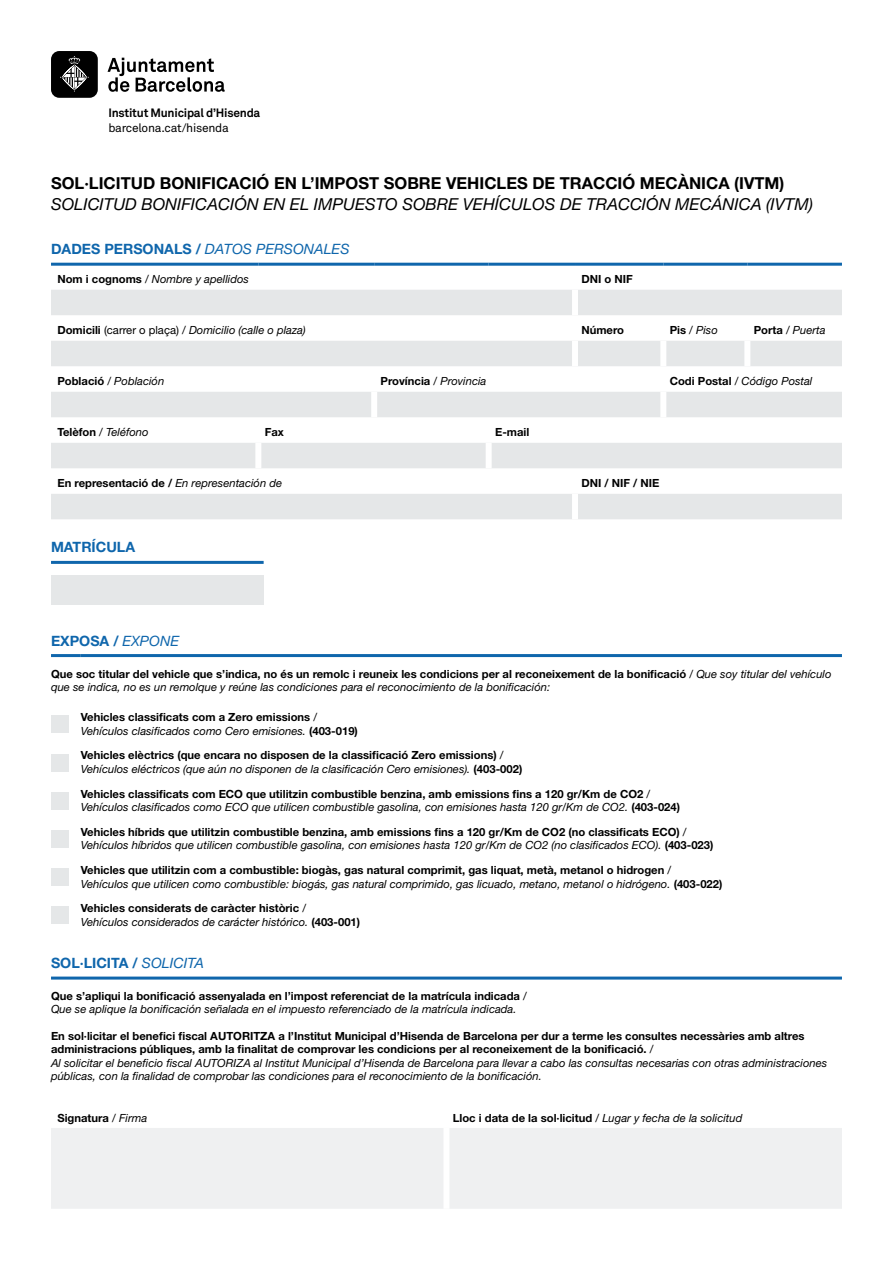
<style>
.page{position:relative;width:893px;height:1263px;background:#fff}
.page>*{position:absolute;margin:0;border:0;box-sizing:border-box;transform-origin:0 0}
.t1{font:italic 16.5px "Helvetica Neue";color:#000}
.t2{font:700 16.5px "Helvetica Neue";color:#000}
.t3{font:700 14.25px "Helvetica Neue";color:#0f66ac}
.t4{font:700 12px "Akkurat Pro";letter-spacing:-.02em;color:#000}
.t5{font:12px "Akkurat Pro";letter-spacing:-.02em;color:#000}
.t6{font:700 11.25px/13.5px "Helvetica Neue";color:#000}
.t7{font:italic 11.25px/13.5px "Helvetica Neue";color:#000}
.s1{font-weight:400;font-style:italic}
.s2{font-weight:700;font-style:normal}
.s3{font-style:normal}
.s4{font-weight:400}
</style>
<div class="page">
<div style="left:51px;top:575px;width:213px;height:30px;background:#e5e7e8"></div>
<hr style="left:51px;top:561px;width:213px;height:3px;background:#0f66ac">
<svg style="left:108px;top:58px;width:117px;height:34px"></svg>
<div style="left:51px;top:51px;width:47px;height:47px;background:#000;border-radius:8px"></div>
<svg style="left:60px;top:56px;width:29px;height:36px"></svg>
<hr style="left:51px;top:654px;width:30px;height:3px;background:#0f66ac">
<hr style="left:81px;top:654px;width:761px;height:3px;background:#0f66ac">
<div style="left:51px;top:716px;width:17px;height:17px;background:#e5e7e8"></div>
<div style="left:51px;top:754px;width:17px;height:17px;background:#e5e7e8"></div>
<div style="left:51px;top:792px;width:17px;height:17px;background:#e5e7e8"></div>
<div style="left:51px;top:830px;width:17px;height:17px;background:#e5e7e8"></div>
<div style="left:51px;top:868px;width:17px;height:17px;background:#e5e7e8"></div>
<div style="left:51px;top:906px;width:17px;height:17px;background:#e5e7e8"></div>
<hr style="left:51px;top:976px;width:791px;height:3px;background:#0f66ac">
<svg style="left:51px;top:290px;width:791px;height:229px;fill:#e5e7e8"></svg>
<div style="left:572px;top:290px;width:6px;height:25px;background:#fff"></div>
<div style="left:572px;top:341px;width:6px;height:25px;background:#fff"></div>
<div style="left:660px;top:341px;width:6px;height:25px;background:#fff"></div>
<div style="left:744px;top:341px;width:6px;height:25px;background:#fff"></div>
<div style="left:371px;top:392px;width:6px;height:25px;background:#fff"></div>
<div style="left:660px;top:392px;width:6px;height:25px;background:#fff"></div>
<div style="left:255px;top:443px;width:6px;height:25px;background:#fff"></div>
<div style="left:486px;top:443px;width:6px;height:25px;background:#fff"></div>
<div style="left:572px;top:494px;width:6px;height:25px;background:#fff"></div>
<hr style="left:51px;top:263px;width:207px;height:3px;background:#0f66ac">
<hr style="left:258px;top:263px;width:116px;height:3px;background:#0f66ac">
<hr style="left:374px;top:263px;width:115px;height:3px;background:#0f66ac">
<hr style="left:489px;top:263px;width:86px;height:3px;background:#0f66ac">
<hr style="left:575px;top:263px;width:88px;height:3px;background:#0f66ac">
<hr style="left:663px;top:263px;width:84px;height:3px;background:#0f66ac">
<hr style="left:747px;top:263px;width:95px;height:3px;background:#0f66ac">
<div style="left:51px;top:1128px;width:791px;height:81px;background:#eff0f1"></div>
<div style="left:443px;top:1128px;width:6px;height:81px;background:#fff"></div>
<p class="t4" style="left:108px;top:105px;width:153px">Institut Municipal d’Hisenda</p>
<p class="t5" style="left:108px;top:120px;width:122px">barcelona.cat/hisenda</p>
<h1 class="t2" style="left:51px;top:173px;width:735px">SOL·LICITUD BONIFICACIÓ EN L’IMPOST SOBRE VEHICLES DE TRACCIÓ MECÀNICA (IVTM)</h1>
<h1 class="t1" style="left:51px;top:195px;width:763px">SOLICITUD BONIFICACIÓN EN EL IMPUESTO SOBRE VEHÍCULOS DE TRACCIÓN MECÁNICA (IVTM)</h1>
<p class="t3" style="left:51px;top:240px;width:300px">DADES PERSONALS / <span class="s1">DATOS PERSONALES</span></p>
<p class="t7" style="left:57px;top:272px;width:193px"><span class="s2">Nom i cognoms</span> <span class="s3">/</span> Nombre y apellidos</p>
<p class="t6" style="left:581px;top:272px;width:53px">DNI o NIF</p>
<p class="t7" style="left:57px;top:323px;width:250px"><span class="s2">Domicili</span> <span class="s3">(carrer o plaça) /</span> Domicilio (calle o plaza)</p>
<p class="t6" style="left:581px;top:323px;width:44px">Número</p>
<p class="t7" style="left:670px;top:323px;width:50px"><span class="s2">Pis</span> <span class="s3">/</span> Piso</p>
<p class="t7" style="left:754px;top:323px;width:73px"><span class="s2">Porta</span> <span class="s3">/</span> Puerta</p>
<p class="t7" style="left:57px;top:374px;width:108px"><span class="s2">Població</span> <span class="s3">/</span> Población</p>
<p class="t6" style="left:381px;top:374px;width:107px">Província <span class="s4">/</span> <span class="s1">Provincia</span></p>
<p class="t7" style="left:670px;top:374px;width:144px"><span class="s2">Codi Postal</span> <span class="s3">/</span> Código Postal</p>
<p class="t7" style="left:57px;top:425px;width:93px"><span class="s2">Telèfon</span> <span class="s3">/</span> Teléfono</p>
<p class="t6" style="left:265px;top:425px;width:21px">Fax</p>
<p class="t6" style="left:495px;top:425px;width:36px">E-mail</p>
<p class="t6" style="left:57px;top:476px;width:226px">En representació de / <span class="s1">En representación de</span></p>
<p class="t6" style="left:581px;top:476px;width:80px">DNI / NIF / NIE</p>
<p class="t3" style="left:51px;top:538px;width:86px">MATRÍCULA</p>
<p class="t3" style="left:51px;top:632px;width:130px">EXPOSA / <span class="s1">EXPONE</span></p>
<p class="t7" style="left:51px;top:667px;width:782px"><span class="s2">Que soc titular del vehicle que s’indica, no és un remolc i reuneix les condicions per al reconeixement de la bonificació</span> / Que soy titular del vehículo que se indica, no es un remolque y reúne las condiciones para el reconocimiento de la bonificación:</p>
<p class="t6" style="left:81px;top:710px;width:279px">Vehicles classificats com a Zero emissions <span class="s1">/<br>Vehículos clasificados como Cero emisiones.</span> (403-019)</p>
<p class="t6" style="left:81px;top:748px;width:443px">Vehicles elèctrics (que encara no disposen de la classificació Zero emissions) <span class="s1">/<br>Vehículos eléctricos (que aún no disponen de la clasificación Cero emisiones).</span> (403-002)</p>
<p class="t6" style="left:81px;top:786px;width:601px">Vehicles classificats com ECO que utilitzin combustible benzina, amb emissions fins a 120 gr/Km de CO2 <span class="s1">/<br>Vehículos clasificados como ECO que utilicen combustible gasolina, con emisiones hasta 120 gr/Km de CO2.</span> (403-024)</p>
<p class="t6" style="left:81px;top:825px;width:634px">Vehicles híbrids que utilitzin combustible benzina, amb emissions fins a 120 gr/Km de CO2 (no classificats ECO) <span class="s1">/<br>Vehículos híbridos que utilicen combustible gasolina, con emisiones hasta 120 gr/Km de CO2 (no clasificados ECO).</span> (403-023)</p>
<p class="t6" style="left:81px;top:863px;width:643px">Vehicles que utilitzin com a combustible: biogàs, gas natural comprimit, gas liquat, metà, metanol o hidrogen <span class="s1">/<br>Vehículos que utilicen como combustible: biogás, gas natural comprimido, gas licuado, metano, metanol o hidrógeno.</span> (403-022)</p>
<p class="t6" style="left:81px;top:901px;width:281px">Vehicles considerats de caràcter històric <span class="s1">/<br>Vehículos considerados de carácter histórico.</span> (403-001)</p>
<p class="t3" style="left:51px;top:954px;width:154px">SOL·LICITA / <span class="s1">SOLICITA</span></p>
<p class="t7" style="left:51px;top:989px;width:477px"><span class="s2">Que s’apliqui la bonificació assenyalada en l’impost referenciat de la matrícula indicada</span> /<br>Que se aplique la bonificación señalada en el impuesto referenciado de la matrícula indicada.</p>
<p class="t7" style="left:51px;top:1028px;width:778px"><span class="s2">En sol·licitar el benefici fiscal AUTORITZA a l’Institut Municipal d’Hisenda de Barcelona per dur a terme les consultes necessàries amb altres administracions públiques, amb la finalitat de comprovar les condicions per al reconeixement de la bonificació.</span> /<br>Al solicitar el beneficio fiscal AUTORIZA al Institut Municipal d’Hisenda de Barcelona para llevar a cabo las consultas necesarias con otras administraciones públicas, con la finalidad de comprobar las condiciones para el reconocimiento de la bonificación.</p>
<p class="t6" style="left:57px;top:1110px;width:91px">Signatura <span class="s4">/</span> <span class="s1">Firma</span></p>
<p class="t6" style="left:453px;top:1110px;width:291px">Lloc i data de la sol·licitud <span class="s4">/</span> <span class="s1">Lugar y fecha de la solicitud</span></p>
</div>
